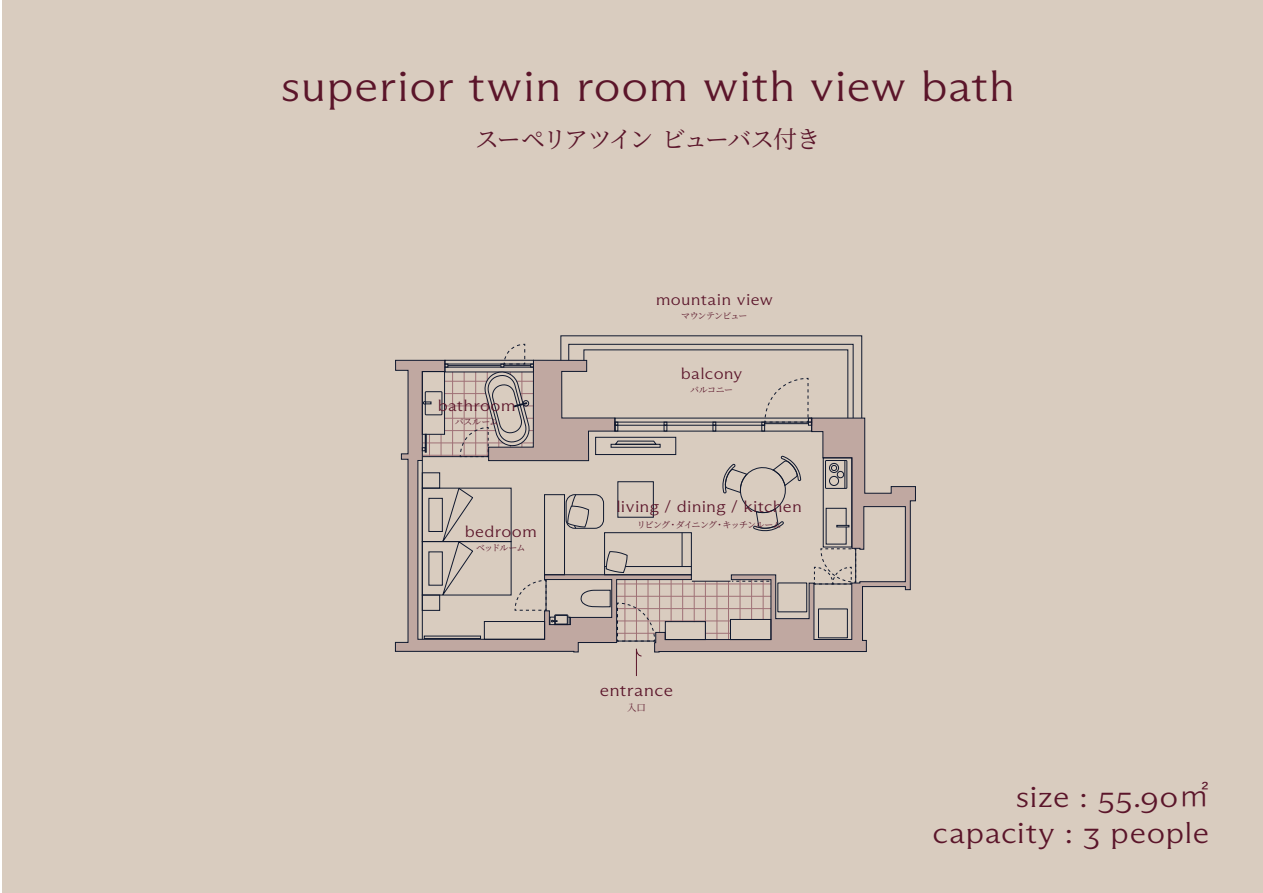
<style>
.page{position:relative;width:1263px;height:893px;background:#fff}
.page>*{position:absolute;margin:0;border:0;box-sizing:border-box;transform-origin:0 0}
.t1{font:43.2px "ABC Arizona Flare Variable Unlicensed Trial";letter-spacing:.01em;color:#5b152a;scale:1.11 1}
.t2{font:29.7px/36.8px "ABC Arizona Flare Variable Unlicensed Trial";letter-spacing:.015em;color:#5b152a;text-align:right;scale:1.11 1}
.t3{font:24px "Source Han Serif";letter-spacing:-.1em;color:#5b152a}
.t4{font:16.95px "ABC Arizona Flare Variable Unlicensed Trial";letter-spacing:.015em;color:#5b152a;scale:1.11 1}
.t5{font:16.05px "ABC Arizona Flare Variable Unlicensed Trial";letter-spacing:.015em;color:#5b152a;scale:1.11 1}
.t6{font:9.45px "Source Han Serif";color:#5b152a}
.t7{font:9px "Source Han Serif";letter-spacing:-.1em;color:#5b152a}
.t8{font:9px "Source Han Serif";letter-spacing:-.08em;color:#5b152a}
.t9{font:9px "Source Han Serif";letter-spacing:-.105em;color:#5b152a}
.s1{font-family:"Yu Go Pr 6 N"}
</style>
<div class="page">
<div style="left:2px;top:0;width:1261px;height:893px;background:#d9ccbf"></div>
<svg style="left:395px;top:360px;width:242px;height:292px"></svg>
<svg style="left:441px;top:335px;width:421px;height:307px"></svg>
<svg style="left:654px;top:418px;width:262px;height:234px"></svg>
<svg style="left:636px;top:649px;width:6px;height:27px"></svg>
<h1 class="t1" style="left:281px;top:61px;width:663px">superior twin room with view bath</h1>
<h3 class="t3" style="left:475px;top:126px;width:347px">スーペリアツイン ビューバス付き</h3>
<p class="t5" style="left:656px;top:290px;width:107px">mountain view</p>
<p class="t9" style="left:681px;top:311px;width:68px">マウンテンビュー</p>
<p class="t5" style="left:438px;top:396px;width:72px">bathroom</p>
<p class="t8" style="left:455px;top:417px;width:45px">バスルーム</p>
<p class="t5" style="left:465px;top:522px;width:67px">bedroom</p>
<p class="t8" style="left:476px;top:543px;width:51px">ベッドルーム</p>
<p class="t5" style="left:681px;top:364px;width:57px">balcony</p>
<p class="t8" style="left:690px;top:385px;width:44px">バルコニー</p>
<p class="t5" style="left:616px;top:497px;width:169px">living / dining / kitchen</p>
<p class="t7" style="left:637px;top:520px;width:146px">リビング・ダイニング・キッチンルーム</p>
<p class="t4" style="left:600px;top:680px;width:68px">entrance</p>
<p class="t6" style="left:627px;top:702px;width:20px">入口</p>
<h2 class="t2" style="left:932px;top:778px;width:252px">size : 55.90<span class="s1">㎡</span>capacity : 3 people</h2>
</div>
